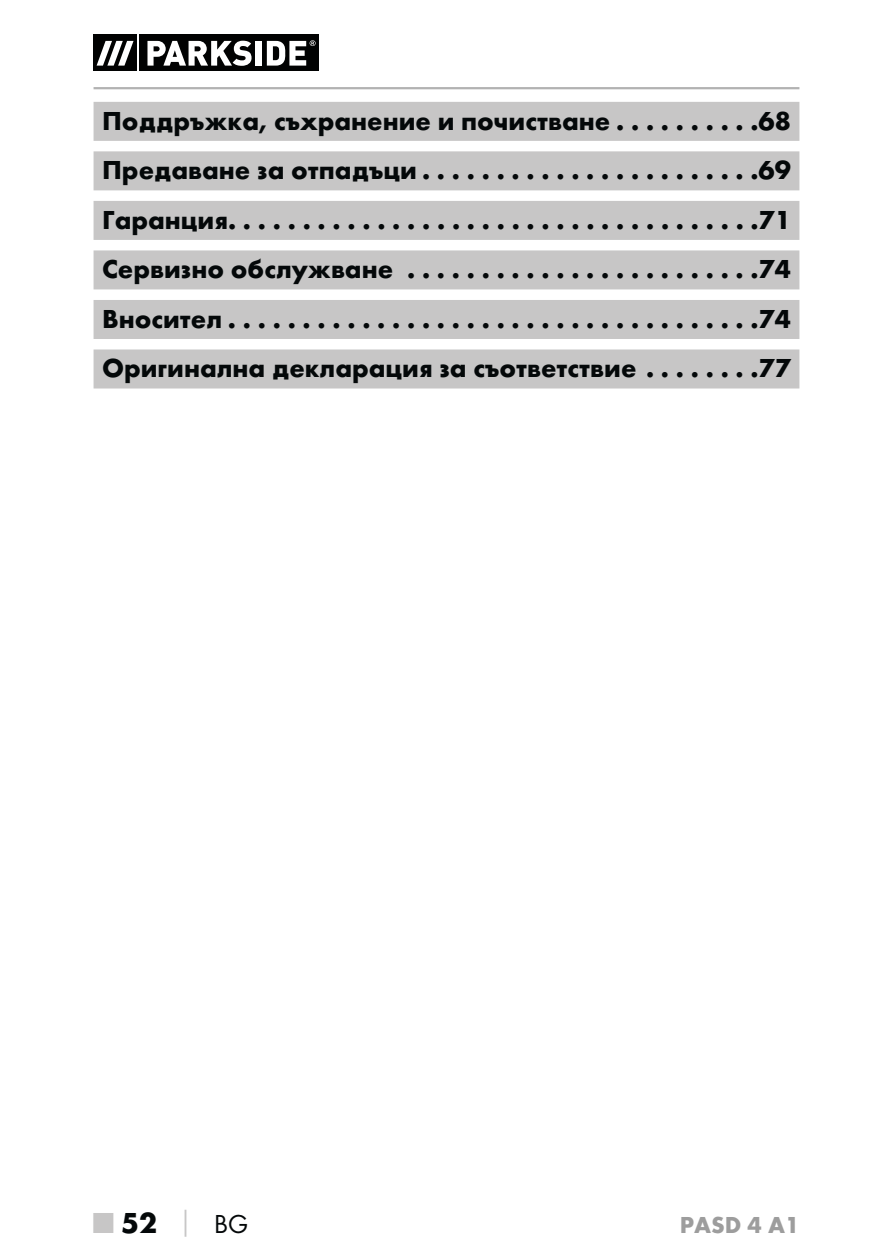
<style>
.page{position:relative;width:893px;height:1259px;background:#fff}
.page>*{position:absolute;margin:0;border:0;box-sizing:border-box;transform-origin:0 0}
.t1{font:700 30px "Futura";color:#040809}
.t2{font:700 27px/49.5px "Futura";color:#040809;text-align:justify}
.t3{font:700 24px "Futura";color:#9d9d9d}
.s1{color:#c7c6c6}
.s2{font-size:27px;color:#c7c6c6}
.s3{font-family:"Futura Boo";font-weight:400;font-size:27px}
</style>
<div class="page">
<hr style="left:94px;top:87px;width:705px;height:2px;background:#b2b2b2">
<svg style="left:94px;top:34px;width:225px;height:37px"></svg>
<div style="left:94px;top:35px;width:43px;height:36px;background:#010202"></div>
<div style="left:140px;top:35px;width:179px;height:36px;background:#010202"></div>
<svg style="left:97px;top:41px;width:37px;height:25px"></svg>
<svg style="left:147px;top:41px;width:105px;height:25px"></svg>
<div style="left:256px;top:41px;width:6px;height:25px;background:#fff"></div>
<svg style="left:267px;top:40px;width:49px;height:26px"></svg>
<div style="left:94px;top:102px;width:705px;height:39px;background:#c7c6c6"></div>
<div style="left:94px;top:151px;width:705px;height:39px;background:#c7c6c6"></div>
<div style="left:94px;top:201px;width:705px;height:39px;background:#c7c6c6"></div>
<div style="left:94px;top:250px;width:705px;height:39px;background:#c7c6c6"></div>
<div style="left:94px;top:300px;width:705px;height:39px;background:#c7c6c6"></div>
<div style="left:94px;top:349px;width:705px;height:39px;background:#c7c6c6"></div>
<p class="t2" style="left:102px;top:98px;width:690px">Поддръжка, съхранение и почистване . . . . . . . . . .68<br>Предаване за отпадъци .......................69<br>Гаранция. . . . . . . . . . . . . . . . . . . . . . . . . . . . . . . . . . . .71<br>Сервизно обслужване ........................74<br>Вносител ....................................74<br>Оригинална декларация за съответствие . . . . . . . .77</p>
<p class="t1" style="left:94px;top:1211px;width:156px"><span class="s1">■</span> 52 <span class="s2">│</span> <span class="s3">BG</span></p>
<p class="t3" style="left:680px;top:1216px;width:121px">PASD 4 A1</p>
</div>
